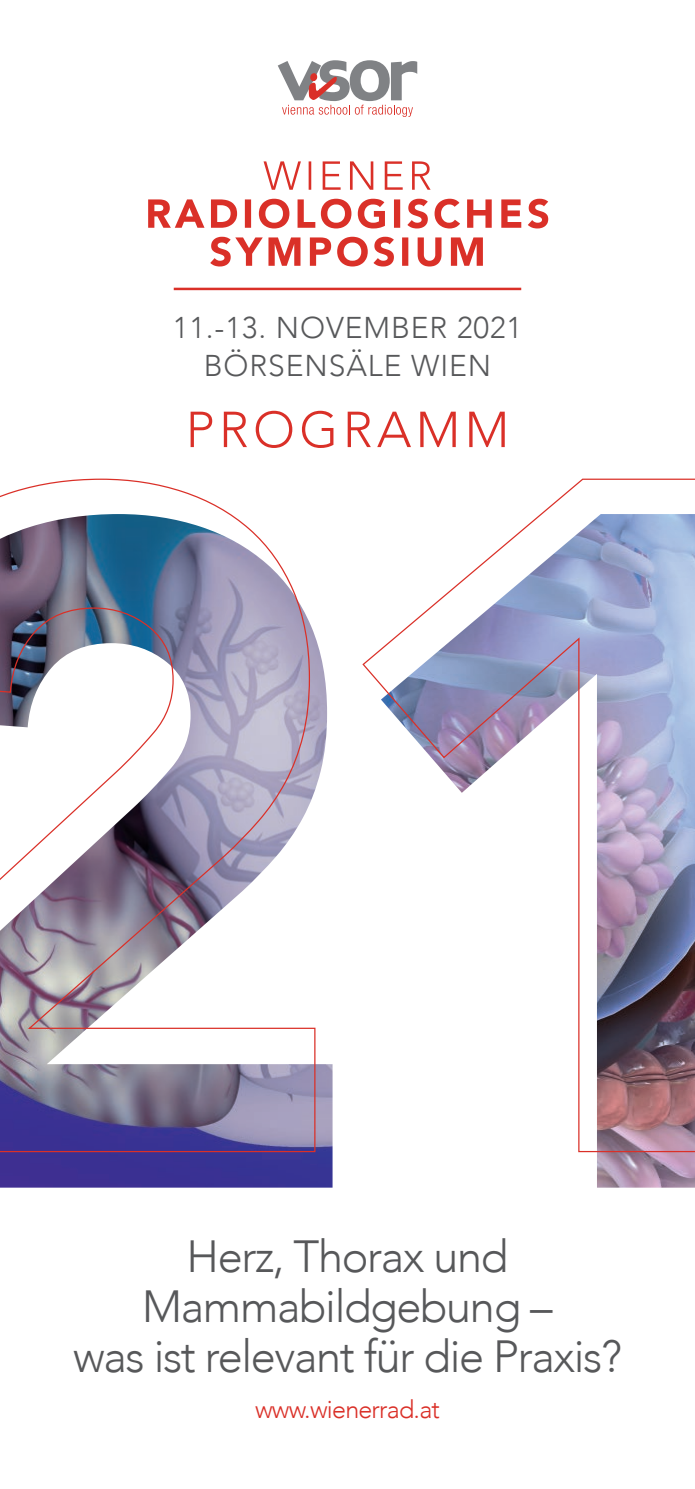
<style>
.page{position:relative;width:695px;height:1489px;background:#fff}
.page>*{position:absolute;margin:0;border:0;box-sizing:border-box;transform-origin:0 0}
.Cover_-_Programm{font:300 50px "Avenir";letter-spacing:.09em;color:#da3028}
.Cover-Titel{font:300 45px/50px "Avenir";letter-spacing:-.03em;color:#57585a;text-align:center}
.t1{font:300 30px "Avenir";letter-spacing:.03em;color:#57585a}
.t2{font:300 25px "Avenir";letter-spacing:-.03em;color:#da3028}
</style>
<div class="page">
<img style="left:0;top:639px;width:332px;height:548px">
<img style="left:578px;top:1152px;width:116px;height:35px">
<svg style="left:362px;top:478px;width:332px;height:674px"></svg>
<svg style="left:0;top:478px;width:316px;height:674px"></svg>
<svg style="left:210px;top:237px;width:273px;height:29px"></svg>
<svg style="left:148px;top:199px;width:400px;height:29px"></svg>
<svg style="left:263px;top:161px;width:167px;height:29px"></svg>
<hr style="left:174px;top:288px;width:347px;height:2px;background:#da3028">
<svg style="left:278px;top:60px;width:139px;height:57px"></svg>
<div style="left:310px;top:73px;width:7px;height:9px;background:#da3028;border-radius:3px"></div>
<p class="t1" style="left:173px;top:310px;width:351px">11.-13. NOVEMBER 2021</p>
<p class="t1" style="left:204px;top:348px;width:289px">BÖRSENSÄLE WIEN</p>
<p class="Cover_-_Programm" style="left:186px;top:400px;width:325px">PROGRAMM</p>
<p class="Cover-Titel" style="left:73px;top:1231px;width:550px">Herz, Thorax und<br>Mammabildgebung –<br>was ist relevant für die Praxis?</p>
<p class="t2" style="left:255px;top:1394px;width:186px">www.wienerrad.at</p>
</div>
